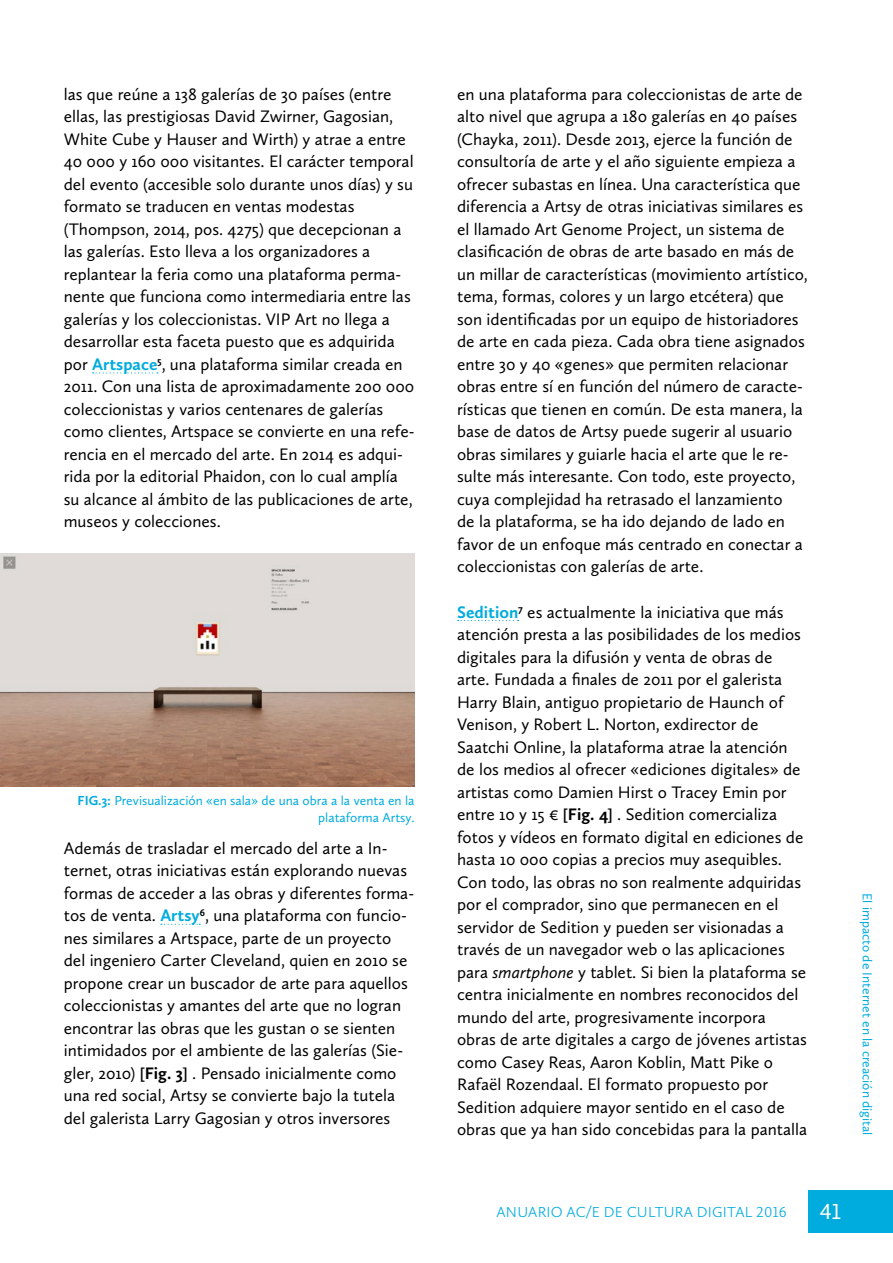
<style>
.page{position:relative;width:893px;height:1263px;background:#fff}
.page>*{position:absolute;margin:0;border:0;box-sizing:border-box;transform-origin:0 0}
.t1{font:22.5px "Calluna Sans";color:#fff}
.texto{font:17.25px/22.5px "Calluna Sans";color:#000}
.t2{font:300 15px "Calluna Sans";letter-spacing:.015em;color:#00acde}
.t3{font:13.5px/17.1px "Calluna Sans";color:#00acde;text-align:right}
.s1{font-weight:700;color:#00acde}
.s2{font-weight:700}
.s3{font-style:italic}
</style>
<div class="page">
<div style="left:808px;top:1191px;width:85px;height:42px;background:#00acde"></div>
<svg style="left:458px;top:620px;width:61px;height:1px"></svg>
<svg style="left:93px;top:372px;width:65px;height:1px"></svg>
<svg style="left:161px;top:924px;width:39px;height:1px"></svg>
<img style="left:0;top:553px;width:415px;height:233px">
<p class="texto" style="left:64px;top:83px;width:352px">las que reúne a 138 galerías de 30 países (entre ellas, las prestigiosas David Zwirner, Gagosian, White Cube y Hauser and Wirth) y atrae a entre 40 000 y 160 000 visitantes. El carácter temporal del evento (accesible solo durante unos días) y su formato se traducen en ventas modestas (Thompson, 2014, pos. 4275) que decepcionan a las galerías. Esto lleva a los organizadores a replantear la feria como una plataforma perma&shy;nente que funciona como intermediaria entre las galerías y los coleccionistas. VIP Art no llega a desarrollar esta faceta puesto que es adquirida por <span class="s1">Artspace</span><sup>5</sup>, una plataforma similar creada en 2011. Con una lista de aproximadamente 200 000 coleccionistas y varios centenares de galerías como clientes, Artspace se convierte en una refe&shy;rencia en el mercado del arte. En 2014 es adqui&shy;rida por la editorial Phaidon, con lo cual amplía su alcance al ámbito de las publicaciones de arte, museos y colecciones.</p>
<p class="t3" style="left:78px;top:792px;width:338px"><span class="s2">FIG.3:</span> Previsualización «en sala» de una obra a la venta en la plataforma Artsy.</p>
<p class="texto" style="left:64px;top:836px;width:352px">Además de trasladar el mercado del arte a In&shy;ternet, otras iniciativas están explorando nuevas formas de acceder a las obras y diferentes forma&shy;tos de venta. <span class="s1">Artsy</span><sup>6</sup>, una plataforma con funcio&shy;nes similares a Artspace, parte de un proyecto del ingeniero Carter Cleveland, quien en 2010 se propone crear un buscador de arte para aquellos coleccionistas y amantes del arte que no logran encontrar las obras que les gustan o se sienten intimidados por el ambiente de las galerías (Sie&shy;gler, 2010) <span class="s2">[Fig. 3]</span> . Pensado inicialmente como una red social, Artsy se convierte bajo la tutela del galerista Larry Gagosian y otros inversores</p>
<p class="texto" style="left:457px;top:83px;width:352px">en una plataforma para coleccionistas de arte de alto nivel que agrupa a 180 galerías en 40 países (Chayka, 2011). Desde 2013, ejerce la función de consultoría de arte y el año siguiente empieza a ofrecer subastas en línea. Una característica que diferencia a Artsy de otras iniciativas similares es el llamado Art Genome Project, un sistema de clasificación de obras de arte basado en más de un millar de características (movimiento artístico, tema, formas, colores y un largo etcétera) que son identificadas por un equipo de historiadores de arte en cada pieza. Cada obra tiene asignados entre 30 y 40 «genes» que permiten relacionar obras entre sí en función del número de caracte&shy;rísticas que tienen en común. De esta manera, la base de datos de Artsy puede sugerir al usuario obras similares y guiarle hacia el arte que le re&shy;sulte más interesante. Con todo, este proyecto, cuya complejidad ha retrasado el lanzamiento<br>de la plataforma, se ha ido dejando de lado en favor de un enfoque más centrado en conectar a coleccionistas con galerías de arte.</p>
<p class="texto" style="left:457px;top:600px;width:352px"><span class="s1">Sedition</span><sup>7</sup> es actualmente la iniciativa que más atención presta a las posibilidades de los medios digitales para la difusión y venta de obras de arte. Fundada a finales de 2011 por el galerista Harry Blain, antiguo propietario de Haunch of Venison, y Robert L. Norton, exdirector de Saatchi Online, la plataforma atrae la atención de los medios al ofrecer «ediciones digitales» de artistas como Damien Hirst o Tracey Emin por entre 10 y 15 € <span class="s2">[Fig. 4]</span> . Sedition comercializa fotos y vídeos en formato digital en ediciones de hasta 10 000 copias a precios muy asequibles.<br>Con todo, las obras no son realmente adquiridas por el comprador, sino que permanecen en el servidor de Sedition y pueden ser visionadas a través de un navegador web o las aplicaciones para <span class="s3">smartphone</span> y tablet. Si bien la plataforma se centra inicialmente en nombres reconocidos del mundo del arte, progresivamente incorpora obras de arte digitales a cargo de jóvenes artistas como Casey Reas, Aaron Koblin, Matt Pike o Rafaël Rozendaal. El formato propuesto por Sedition adquiere mayor sentido en el caso de obras que ya han sido concebidas para la pantalla</p>
<p class="t3" style="left:876px;top:893px;width:244px;rotate:90deg">El impacto de Internet en la creación digital</p>
<p class="t2" style="left:497px;top:1203px;width:291px">ANUARIO AC/E DE CULTURA DIGITAL 2016</p>
<h1 class="t1" style="left:820px;top:1198px;width:23px">41</h1>
</div>
